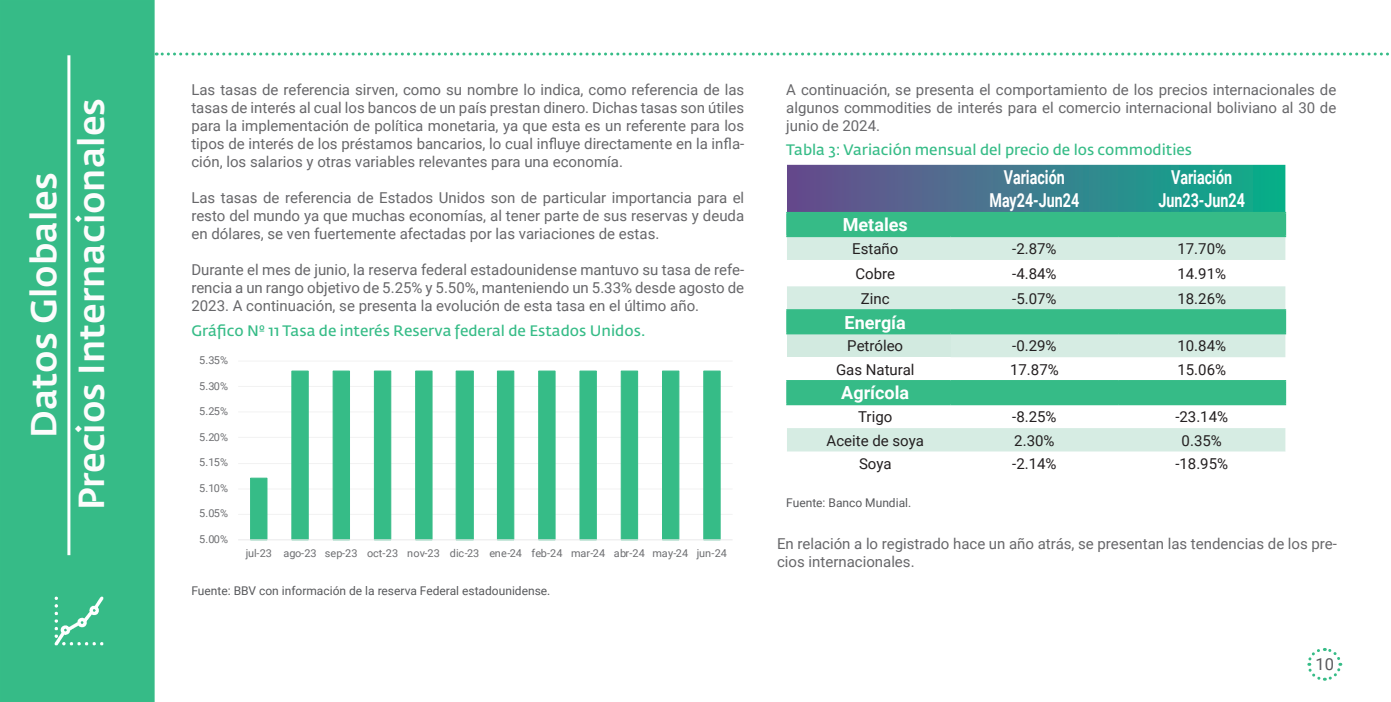
<style>
.page{position:relative;width:1391px;height:702px;background:#fff}
.page>*{position:absolute;margin:0;border:0;box-sizing:border-box;transform-origin:0 0}
.t1{font:500 35.85px "Fedra Sans Std";color:#fcfcfc}
.t2{font:700 19.2px "Roboto";color:#fff;scale:.75 1}
.t3{font:700 18px "Roboto";color:#fff}
.t4{font:16.5px "Roboto";color:#58595c}
.t5{font:15px/18px "Roboto";color:#67676a;text-align:justify}
.t6{font:15px "Roboto";color:#231f20}
.t7{font:15px "Fedra Sans Std";color:#36bc87}
.t8{font:12px "Roboto";color:#58595c}
.t9{font:10.8px "Roboto";letter-spacing:.01em;color:#6d6e71}
</style>
<div class="page">
<div style="left:1px;top:1px;width:153px;height:700px;background:#36bb87"></div>
<div style="left:0;top:0;width:155px;height:702px;border:2px solid #36bc87"></div>
<img style="left:54px;top:596px;width:50px;height:50px">
<svg style="left:156px;top:53px;width:1233px;height:3px"></svg>
<svg style="left:1307px;top:648px;width:36px;height:33px"></svg>
<hr style="left:67px;top:55px;width:3px;height:500px;background:#fff">
<svg style="left:787px;top:237px;width:498px;height:120px;fill:#d6ece3"></svg>
<div style="left:787px;top:333px;width:163px;height:24px;background:#d2eae0"></div>
<hr style="left:786px;top:235px;width:164px;height:2px;background:#36bc87">
<hr style="left:950px;top:235px;width:168px;height:2px;background:#36bc87">
<hr style="left:1118px;top:235px;width:168px;height:2px;background:#36bc87">
<svg style="left:786px;top:165px;width:499px;height:70px;background:#39918b"></svg>
<hr style="left:1284px;top:213px;width:2px;height:22px;background:#36bc87">
<hr style="left:950px;top:212px;width:168px;height:1px;background:#36bc87">
<hr style="left:1118px;top:212px;width:168px;height:1px;background:#36bc87">
<hr style="left:786px;top:309px;width:164px;height:2px;background:#36bc87">
<hr style="left:950px;top:309px;width:168px;height:2px;background:#36bc87">
<hr style="left:1118px;top:309px;width:168px;height:2px;background:#36bc87">
<hr style="left:786px;top:333px;width:164px;height:1px;background:#36bc87">
<svg style="left:786px;top:311px;width:1px;height:22px"></svg>
<svg style="left:1117px;top:311px;width:1px;height:22px"></svg>
<hr style="left:1284px;top:311px;width:2px;height:22px;background:#36bc87">
<hr style="left:950px;top:333px;width:168px;height:1px;background:#36bc87">
<hr style="left:1118px;top:333px;width:168px;height:1px;background:#36bc87">
<hr style="left:786px;top:380px;width:164px;height:1px;background:#36bc87">
<hr style="left:1118px;top:403px;width:168px;height:2px;background:#36bc87">
<svg style="left:786px;top:381px;width:499px;height:71px"></svg>
<hr style="left:1284px;top:381px;width:2px;height:22px;background:#36bc87">
<hr style="left:950px;top:380px;width:168px;height:1px;background:#36bc87">
<hr style="left:1118px;top:380px;width:168px;height:1px;background:#36bc87">
<hr style="left:238px;top:514px;width:494px;height:1px;background:#f2f2f2">
<hr style="left:238px;top:488px;width:494px;height:1px;background:#f2f2f2">
<hr style="left:238px;top:463px;width:494px;height:1px;background:#f2f2f2">
<hr style="left:238px;top:437px;width:494px;height:1px;background:#f2f2f2">
<hr style="left:238px;top:411px;width:494px;height:1px;background:#f2f2f2">
<hr style="left:238px;top:386px;width:494px;height:1px;background:#f2f2f2">
<hr style="left:238px;top:360px;width:494px;height:1px;background:#f2f2f2">
<svg style="left:250px;top:370px;width:471px;height:169px"></svg>
<hr style="left:238px;top:539px;width:494px;height:1px;background:#e9e9ea">
<p class="t1" style="left:21px;top:438px;width:267px;rotate:-90deg">Datos Globales</p>
<p class="t1" style="left:69px;top:510px;width:413px;rotate:-90deg">Precios Internacionales</p>
<p class="t5" style="left:191px;top:80px;width:554px">Las tasas de referencia sirven, como su nombre lo indica, como referencia de las tasas de interés al cual los bancos de un país prestan dinero. Dichas tasas son útiles para la implementación de política monetaria, ya que esta es un referente para los tipos de interés de los préstamos bancarios, lo cual influye directamente en la infla&shy;ción, los salarios y otras variables relevantes para una economía.</p>
<p class="t5" style="left:191px;top:188px;width:554px">Las tasas de referencia de Estados Unidos son de particular importancia para el resto del mundo ya que muchas economías, al tener parte de sus reservas y deuda en dólares, se ven fuertemente afectadas por las variaciones de estas.</p>
<p class="t5" style="left:191px;top:260px;width:554px">Durante el mes de junio, la reserva federal estadounidense mantuvo su tasa de refe&shy;rencia a un rango objetivo de 5.25% y 5.50%, manteniendo un 5.33% desde agosto de 2023. A continuación, se presenta la evolución de esta tasa en el último año.</p>
<p class="t7" style="left:191px;top:322px;width:456px">Gráfico Nº 11 Tasa de interés Reserva federal de Estados Unidos.</p>
<p class="t9" style="left:199px;top:353px;width:30px">5.35%</p>
<p class="t9" style="left:199px;top:378px;width:30px">5.30%</p>
<p class="t9" style="left:199px;top:404px;width:30px">5.25%</p>
<p class="t9" style="left:199px;top:429px;width:30px">5.20%</p>
<p class="t9" style="left:199px;top:455px;width:30px">5.15%</p>
<p class="t9" style="left:199px;top:480px;width:30px">5.10%</p>
<p class="t9" style="left:199px;top:505px;width:30px">5.05%</p>
<p class="t9" style="left:199px;top:531px;width:30px">5.00%</p>
<p class="t9" style="left:246px;top:545px;width:483px">jul-23 ago-23 sep-23 oct-23 nov-23 dic-23 ene-24 feb-24 mar-24 abr-24 may-24 jun-24</p>
<p class="t8" style="left:191px;top:582px;width:360px">Fuente: BBV con información de la reserva Federal estadounidense.</p>
<p class="t5" style="left:786px;top:80px;width:551px">A continuación, se presenta el comportamiento de los precios internacionales de algunos commodities de interés para el comercio internacional boliviano al 30 de junio de 2024.</p>
<p class="t2" style="left:1004px;top:164px;width:83px">Variación</p>
<p class="t2" style="left:989px;top:187px;width:121px">May24-Jun24</p>
<p class="t7" style="left:786px;top:141px;width:407px">Tabla 3: Variación mensual del precio de los commodities</p>
<p class="t2" style="left:1171px;top:164px;width:83px">Variación</p>
<p class="t2" style="left:1158px;top:187px;width:117px">Jun23-Jun24</p>
<p class="t3" style="left:842px;top:212px;width:66px">Metales</p>
<p class="t6" style="left:852px;top:238px;width:48px">Estaño</p>
<p class="t6" style="left:1012px;top:238px;width:46px">-2.87%</p>
<p class="t6" style="left:1177px;top:238px;width:50px">17.70%</p>
<p class="t6" style="left:855px;top:263px;width:41px">Cobre</p>
<p class="t6" style="left:1012px;top:263px;width:46px">-4.84%</p>
<p class="t6" style="left:1177px;top:263px;width:50px">14.91%</p>
<p class="t6" style="left:861px;top:288px;width:30px">Zinc</p>
<p class="t6" style="left:1012px;top:288px;width:46px">-5.07%</p>
<p class="t6" style="left:1177px;top:288px;width:50px">18.26%</p>
<p class="t3" style="left:844px;top:309px;width:63px">Energía</p>
<p class="t6" style="left:847px;top:335px;width:57px">Petróleo</p>
<p class="t6" style="left:1012px;top:335px;width:46px">-0.29%</p>
<p class="t6" style="left:1177px;top:335px;width:50px">10.84%</p>
<p class="t6" style="left:836px;top:359px;width:80px">Gas Natural</p>
<p class="t6" style="left:1010px;top:359px;width:50px">17.87%</p>
<p class="t6" style="left:1177px;top:359px;width:50px">15.06%</p>
<p class="t3" style="left:841px;top:380px;width:69px">Agrícola</p>
<p class="t6" style="left:858px;top:406px;width:36px">Trigo</p>
<p class="t6" style="left:1012px;top:406px;width:46px">-8.25%</p>
<p class="t6" style="left:1175px;top:406px;width:54px">-23.14%</p>
<p class="t6" style="left:826px;top:429px;width:99px">Aceite de soya</p>
<p class="t6" style="left:1014px;top:429px;width:42px">2.30%</p>
<p class="t6" style="left:1181px;top:429px;width:42px">0.35%</p>
<p class="t6" style="left:859px;top:453px;width:34px">Soya</p>
<p class="t6" style="left:1012px;top:453px;width:46px">-2.14%</p>
<p class="t6" style="left:1175px;top:453px;width:54px">-18.95%</p>
<p class="t8" style="left:786px;top:494px;width:126px">Fuente: Banco Mundial.</p>
<p class="t5" style="left:777px;top:534px;width:561px">En relación a lo registrado hace un año atrás, se presentan las tendencias de los pre&shy;cios internacionales.</p>
<p class="t4" style="left:1315px;top:653px;width:20px">10</p>
</div>
